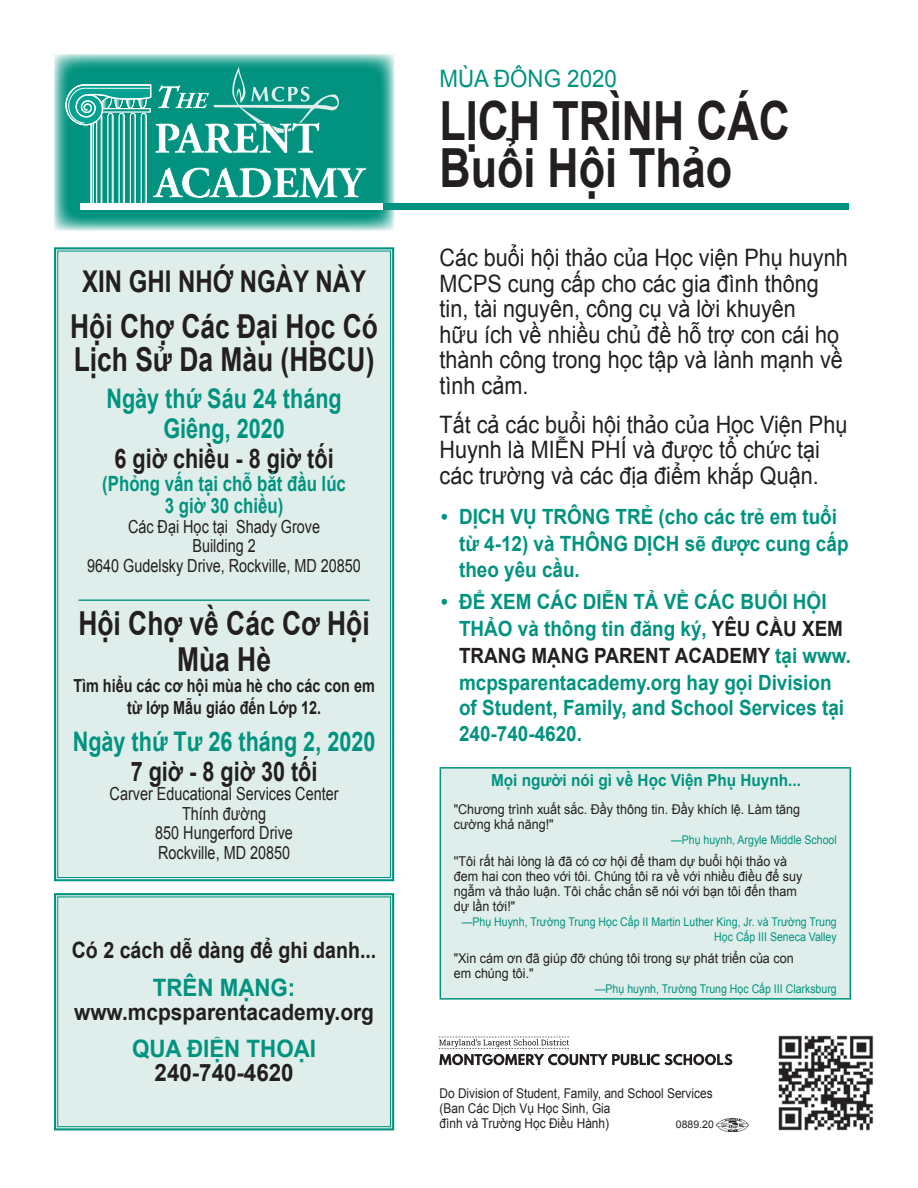
<style>
.page{position:relative;width:918px;height:1188px;background:#fff}
.page>*{position:absolute;margin:0;border:0;box-sizing:border-box;transform-origin:0 0}
.t1{font:700 54px/46.5px "Arial";color:#231f20;scale:.8 1}
.savethe_TITLE{font:700 33px/33px "Arial";color:#231f20;scale:.8 1}
.TitleBackPanel{font:700 30px "Arial";color:#231f20;scale:.8 1}
.savethe_TITLE-2{font:700 27px/30px "Arial";color:#00937f;text-align:center;scale:.8 1}
.savethe_TITLE-3{font:700 27px "Arial";color:#231f20;scale:.8 1}
.savethe_DATE{font:700 27px "Arial";color:#231f20;scale:.8 1}
._1st_paragraph{font:24px/25.5px "Arial";color:#231f20;scale:.9 1}
.Bullet{font:700 24px "Arial";color:#00937f;scale:.93 1}
.Bullet-2{font:700 24px "Arial";color:#231f20;scale:.93 1}
._1st_paragraph-2{font:24px "Arial";color:#00937f;scale:.93 1}
.savethe_TITLE-4{font:700 22.5px "Arial";color:#231f20;scale:.87 1}
.Bullet-3{font:700 22.5px "Arial";color:#231f20;scale:.93 1}
.savethe_TITLE-5{font:700 21px/26.4px "Arial";color:#00937f;scale:.9 1}
.savethe_TITLE-6{font:700 21px/22.5px "Arial";color:#00937f;text-align:center;scale:.8 1}
.savethe_Location{font:18px "Arial";color:#231f20;scale:.8 1}
.t2{font:700 18px/21.6px "Arial";color:#231f20;text-align:center;scale:.8 1}
.Bullet-4{font:700 16.5px "Arial";color:#00937f;scale:.93 1}
.MainParagraph{font:13.5px/15px "Arial";color:#231f20;scale:.93 1}
.MainParagraph-2{font:13.5px/15px "Arial";color:#231f20;scale:.88 1}
.Quote_Aurhor{font:12px/15px "Arial";color:#00937f;text-align:right;scale:.88 1}
.MainParagraph-3{font:10.5px "Arial";color:#231f20}
.s1{color:#231f20}
</style>
<div class="page">
<div style="left:54px;top:893px;width:341px;height:238px;background:#dfeeeb"></div>
<div style="left:57px;top:897px;width:334px;height:230px;border:1px solid #00937f"></div>
<div style="left:54px;top:247px;width:341px;height:635px;background:#dfeeeb"></div>
<img style="left:778px;top:1035px;width:96px;height:96px">
<img style="left:717px;top:1118px;width:32px;height:13px">
<svg style="left:439px;top:1037px;width:293px;height:28px"></svg>
<div style="left:440px;top:768px;width:410px;height:231px;background:#dfeeeb"></div>
<hr style="left:440px;top:767px;width:411px;height:2px;background:#00937f">
<hr style="left:440px;top:769px;width:1px;height:229px;background:#00937f">
<hr style="left:850px;top:769px;width:1px;height:229px;background:#00937f">
<hr style="left:440px;top:998px;width:411px;height:2px;background:#00937f">
<svg style="left:54px;top:54px;width:341px;height:177px;background:#4fb4a6"></svg>
<div style="left:80px;top:203px;width:303px;height:7px;background:#fff"></div>
<svg style="left:65px;top:66px;width:302px;height:144px;background:#3cac9d"></svg>
<div style="left:383px;top:203px;width:466px;height:7px;background:#00937f"></div>
<p class="TitleBackPanel" style="left:82px;top:261px;width:357px">XIN GHI NHỚ NGÀY NÀY</p>
<p class="savethe_TITLE" style="left:70px;top:311px;width:386px">Hội Chợ Các Đại Học Có<br>Lịch Sử Da Màu (HBCU)</p>
<p class="savethe_TITLE-2" style="left:106px;top:384px;width:296px">Ngày thứ Sáu 24 tháng<br>Giêng, 2020</p>
<p class="savethe_TITLE-3" style="left:115px;top:441px;width:275px">6 giờ chiều - 8 giờ tối</p>
<p class="savethe_TITLE-6" style="left:102px;top:473px;width:306px">(Phỏng vấn tại chỗ bắt đầu lúc<br>3 giờ 30 chiều)</p>
<p class="savethe_Location" style="left:128px;top:515px;width:242px">Các Đại Học tại Shady Grove</p>
<p class="savethe_Location" style="left:192px;top:534px;width:81px">Building 2</p>
<p class="savethe_Location" style="left:87px;top:554px;width:344px">9640 Gudelsky Drive, Rockville, MD 20850</p>
<p class="savethe_TITLE" style="left:78px;top:606px;width:366px;line-height:36px;text-align:center">Hội Chợ về Các Cơ Hội<br>Mùa Hè</p>
<p class="t2" style="left:73px;top:676px;width:378px">Tìm hiểu các cơ hội mùa hè cho các con em từ lớp Mẫu giáo đến Lớp 12.</p>
<p class="savethe_TITLE-2" style="left:73px;top:727px;width:380px">Ngày thứ Tư 26 tháng 2, 2020</p>
<p class="savethe_DATE" style="left:131px;top:753px;width:235px">7 giờ - 8 giờ 30 tối</p>
<p class="savethe_Location" style="left:110px;top:782px;width:288px">Carver Educational Services Center</p>
<p class="savethe_Location" style="left:182px;top:801px;width:106px">Thính đường</p>
<p class="savethe_Location" style="left:155px;top:821px;width:174px">850 Hungerford Drive</p>
<p class="savethe_Location" style="left:158px;top:840px;width:167px">Rockville, MD 20850</p>
<p class="savethe_TITLE-4" style="left:72px;top:936px;width:352px">Có 2 cách dễ dàng để ghi danh...</p>
<p class="Bullet" style="left:153px;top:972px;width:155px">TRÊN MẠNG:</p>
<p class="Bullet-3" style="left:74px;top:997px;width:324px">www.mcpsparentacademy.org</p>
<p class="Bullet" style="left:132px;top:1033px;width:199px">QUA ĐIỆN THOẠI</p>
<p class="Bullet-2" style="left:155px;top:1057px;width:151px">240-740-4620</p>
<p class="_1st_paragraph-2" style="left:440px;top:63px;width:192px">MÙA ĐÔNG 2020</p>
<p class="t1" style="left:440px;top:99px;width:439px">LỊCH TRÌNH CÁC<br>Buổi Hội Thảo</p>
<p class="_1st_paragraph" style="left:440px;top:245px;width:455px">Các buổi hội thảo của Học viện Phụ huynh<br>MCPS cung cấp cho các gia đình thông tin, tài nguyên, công cụ và lời khuyên<br>hữu ích về nhiều chủ đề hỗ trợ con cái họ thành công trong học tập và lành mạnh về tình cảm.</p>
<p class="_1st_paragraph" style="left:440px;top:412px;width:455px">Tất cả các buổi hội thảo của Học Viện Phụ<br>Huynh là MIỄN PHÍ và được tổ chức tại các trường và các địa điểm khắp Quận.</p>
<p class="savethe_TITLE-5" style="left:459px;top:504px;width:434px;text-indent:-18px">• DỊCH VỤ TRÔNG TRẺ (cho các trẻ em tuổi từ 4-12) và THÔNG DỊCH sẽ được cung cấp theo yêu cầu.</p>
<p class="savethe_TITLE-5" style="left:459px;top:589px;width:437px;text-indent:-18px">• ĐỂ XEM CÁC DIỄN TẢ VỀ CÁC BUỔI HỘI THẢO và thông tin đăng ký, <span class="s1">YÊU CẦU XEM TRANG MẠNG PARENT ACADEMY</span> tại www. mcpsparentacademy.org hay gọi Division of Student, Family, and School Services tại 240-740-4620.</p>
<p class="Bullet-4" style="left:491px;top:769px;width:335px">Mọi người nói gì về Học Viện Phụ Huynh...</p>
<p class="MainParagraph" style="left:454px;top:802px;width:374px">"Chương trình xuất sắc. Đầy thông tin. Đầy khích lệ. Làm tăng cường khả năng!"</p>
<p class="Quote_Aurhor" style="left:671px;top:833px;width:190px">—Phụ huynh, Argyle Middle School</p>
<p class="MainParagraph" style="left:454px;top:854px;width:376px">''Tôi rất hài lòng là đã có cơ hội để tham dự buổi hội thảo và đem hai con theo với tôi. Chúng tôi ra về với nhiều điều để suy ngẫm và thảo luận. Tôi chắc chắn sẽ nói với bạn tôi đến tham dự lần tới!"</p>
<p class="Quote_Aurhor" style="left:462px;top:915px;width:427px">—Phụ Huynh, Trường Trung Học Cấp II Martin Luther King, Jr. và Trường Trung<br>Học Cấp III Seneca Valley</p>
<p class="MainParagraph" style="left:454px;top:951px;width:367px">"Xin cám ơn đã giúp đỡ chúng tôi trong sự phát triển của con em chúng tôi."</p>
<p class="Quote_Aurhor" style="left:595px;top:981px;width:276px">—Phụ huynh, Trường Trung Học Cấp III Clarksburg</p>
<p class="MainParagraph-2" style="left:440px;top:1086px;width:312px">Do Division of Student, Family, and School Services (Ban Các Dịch Vụ Học Sinh, Gia<br>đình và Trường Học Điều Hành)</p>
<p class="MainParagraph-3" style="left:676px;top:1117px;width:39px">0889.20</p>
</div>
